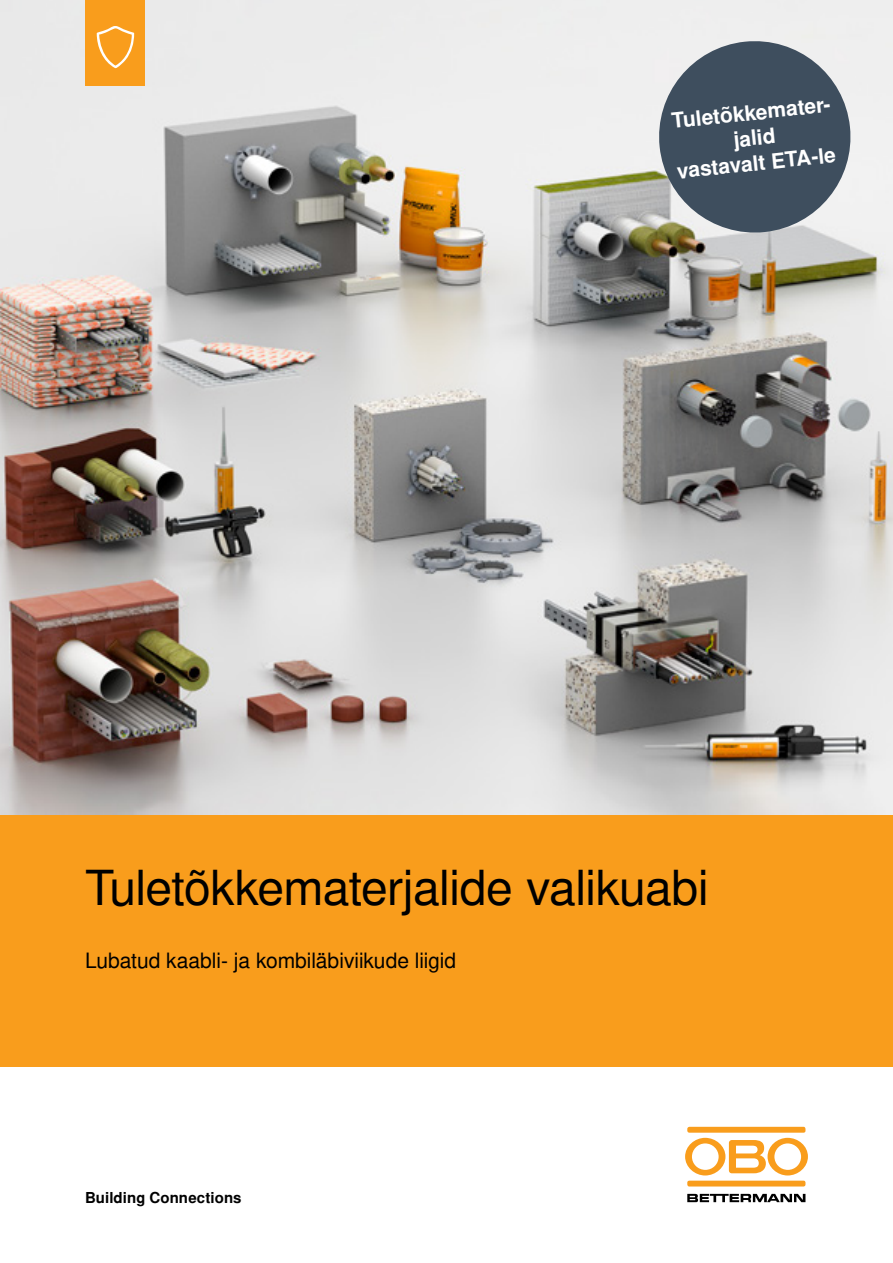
<style>
.page{position:relative;width:893px;height:1263px;background:#fff}
.page>*{position:absolute;margin:0;border:0;box-sizing:border-box;transform-origin:0 0}
.t1{font:48px "Nimbus San L";letter-spacing:-.01em;color:#000}
.t2{font:21px "Nimbus San L";color:#000}
.t3{font:700 21px/25.2px "Nimbus San L";color:#fff;text-align:center}
.t4{font:700 15px "Nimbus San L";letter-spacing:.005em;color:#000}
</style>
<div class="page">
<img style="left:0;top:0;width:893px;height:815px">
<div style="left:0;top:815px;width:893px;height:252px;background:#f99d1c"></div>
<div style="left:85px;top:0;width:60px;height:85px;background:#f99d1c"></div>
<svg style="left:685px;top:1127px;width:123px;height:59px"></svg>
<svg style="left:687px;top:1194px;width:118px;height:8px"></svg>
<svg style="left:97px;top:26px;width:37px;height:42px"></svg>
<svg style="left:654px;top:36px;width:201px;height:202px"></svg>
<p class="t3" style="left:670px;top:109px;width:164px;rotate:-6deg">Tuletõkkemater&shy;jalid<br>vastavalt ETA-le</p>
<h1 class="t1" style="left:85px;top:859px;width:625px">Tuletõkkematerjalide valikuabi</h1>
<p class="t2" style="left:85px;top:948px;width:373px">Lubatud kaabli- ja kombiläbiviikude liigid</p>
<p class="t4" style="left:85px;top:1188px;width:158px">Building Connections</p>
</div>
